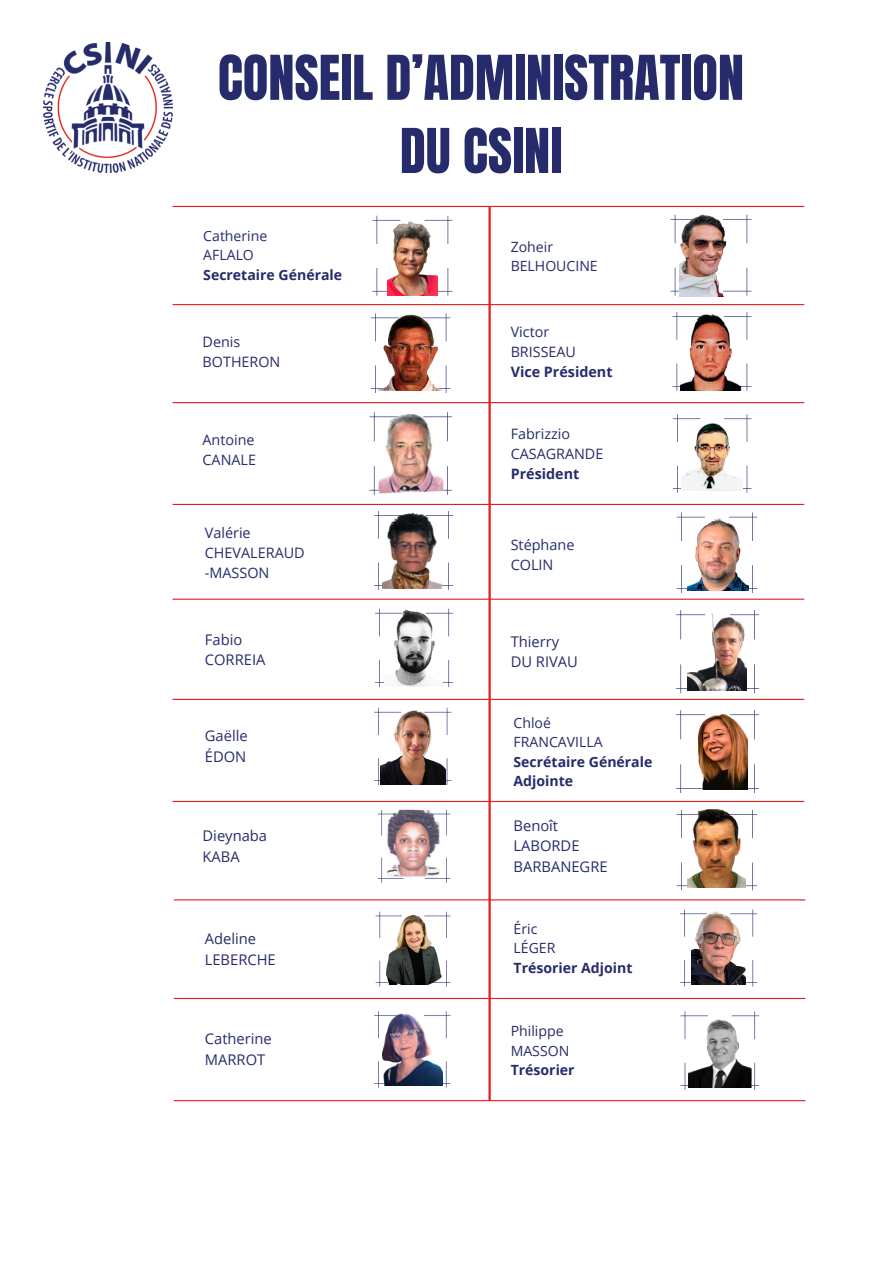
<style>
.page{position:relative;width:894px;height:1264px;background:#fff}
.page>*{position:absolute;margin:0;border:0;box-sizing:border-box;transform-origin:0 0}
.t1{font:52.5px/73.2px "Anton";color:#262c6b;text-align:center}
.t2{font:14.7px/20.4px "Open Sans";color:#262c6b}
.t3{font:14.4px/20px "Open Sans";color:#262c6b}
.t4{font:700 14.4px "Open Sans";color:#262c6b}
.t5{font:14.25px "Open Sans";color:#262c6b}
.t6{font:700 14.25px "Open Sans";color:#262c6b}
.t7{font:14.1px/19.5px "Open Sans";color:#262c6b}
.t8{font:700 14.1px "Open Sans";color:#262c6b}
</style>
<div class="page">
<img style="left:44px;top:42px;width:128px;height:131px">
<hr style="left:172px;top:402px;width:632px;height:1px;background:#e31d1b">
<hr style="left:172px;top:504px;width:632px;height:1px;background:#e31d1b">
<hr style="left:172px;top:304px;width:632px;height:1px;background:#e31d1b">
<svg style="left:371px;top:313px;width:79px;height:80px"></svg>
<img style="left:379px;top:313px;width:63px;height:78px">
<svg style="left:670px;top:215px;width:81px;height:80px"></svg>
<img style="left:679px;top:215px;width:64px;height:81px">
<svg style="left:369px;top:412px;width:82px;height:82px"></svg>
<img style="left:378px;top:414px;width:65px;height:79px">
<svg style="left:374px;top:511px;width:79px;height:79px"></svg>
<img style="left:382px;top:511px;width:59px;height:77px">
<hr style="left:172px;top:598px;width:632px;height:1px;background:#e31d1b">
<hr style="left:172px;top:801px;width:632px;height:1px;background:#e31d1b">
<hr style="left:174px;top:899px;width:631px;height:1px;background:#e31d1b">
<hr style="left:174px;top:997px;width:631px;height:2px;background:#e31d1b">
<svg style="left:676px;top:512px;width:81px;height:81px"></svg>
<img style="left:687px;top:516px;width:61px;height:74px">
<svg style="left:375px;top:608px;width:78px;height:79px"></svg>
<img style="left:384px;top:608px;width:59px;height:78px">
<svg style="left:676px;top:610px;width:83px;height:83px"></svg>
<img style="left:687px;top:613px;width:59px;height:77px">
<svg style="left:374px;top:707px;width:77px;height:78px"></svg>
<img style="left:380px;top:707px;width:65px;height:77px">
<svg style="left:377px;top:810px;width:73px;height:72px"></svg>
<img style="left:385px;top:810px;width:57px;height:69px">
<svg style="left:676px;top:810px;width:80px;height:80px"></svg>
<img style="left:687px;top:810px;width:58px;height:78px">
<svg style="left:375px;top:911px;width:75px;height:75px"></svg>
<img style="left:383px;top:911px;width:60px;height:73px">
<svg style="left:374px;top:1011px;width:76px;height:76px"></svg>
<img style="left:382px;top:1011px;width:60px;height:74px">
<hr style="left:488px;top:206px;width:2px;height:894px;background:#e31d1b">
<svg style="left:372px;top:216px;width:80px;height:80px"></svg>
<img style="left:387px;top:216px;width:51px;height:79px">
<hr style="left:172px;top:206px;width:632px;height:1px;background:#e31d1b">
<svg style="left:672px;top:312px;width:79px;height:79px"></svg>
<img style="left:679px;top:312px;width:63px;height:79px">
<svg style="left:673px;top:414px;width:77px;height:78px"></svg>
<img style="left:681px;top:416px;width:61px;height:75px">
<hr style="left:172px;top:698px;width:632px;height:2px;background:#e31d1b">
<svg style="left:676px;top:710px;width:82px;height:82px"></svg>
<img style="left:681px;top:713px;width:66px;height:76px">
<svg style="left:680px;top:909px;width:76px;height:77px"></svg>
<img style="left:691px;top:909px;width:54px;height:75px">
<hr style="left:174px;top:1100px;width:631px;height:1px;background:#e31d1b">
<svg style="left:680px;top:1011px;width:78px;height:78px"></svg>
<img style="left:687px;top:1011px;width:64px;height:76px">
<p class="t1" style="left:218px;top:42px;width:527px">CONSEIL D’ADMINISTRATION<br>DU CSINI</p>
<p class="t7" style="left:203px;top:226px;width:66px">Catherine</p>
<p class="t7" style="left:203px;top:245px;width:52px">AFLALO</p>
<p class="t8" style="left:203px;top:264px;width:140px">Secretaire Générale</p>
<h1 class="t5" style="left:202px;top:332px;width:39px">Denis</h1>
<p class="t5" style="left:202px;top:352px;width:79px">BOTHERON</p>
<p class="t3" style="left:202px;top:430px;width:54px">Antoine</p>
<p class="t3" style="left:202px;top:449px;width:55px">CANALE</p>
<p class="t3" style="left:205px;top:522px;width:47px">Valérie</p>
<p class="t3" style="left:205px;top:542px;width:101px">CHEVALERAUD -MASSON</p>
<p class="t2" style="left:205px;top:629px;width:39px">Fabio</p>
<p class="t2" style="left:205px;top:649px;width:62px">CORREIA</p>
<p class="t2" style="left:205px;top:725px;width:44px">Gaëlle</p>
<p class="t2" style="left:205px;top:745px;width:43px">ÉDON</p>
<p class="t2" style="left:202px;top:825px;width:66px">Dieynaba</p>
<p class="t2" style="left:202px;top:845px;width:39px">KABA</p>
<p class="t2" style="left:205px;top:928px;width:53px">Adeline</p>
<p class="t2" style="left:205px;top:948px;width:72px">LEBERCHE</p>
<p class="t2" style="left:205px;top:1028px;width:68px">Catherine</p>
<p class="t2" style="left:205px;top:1048px;width:62px">MARROT</p>
<p class="t7" style="left:510px;top:236px;width:89px">Zoheir<br>BELHOUCINE</p>
<p class="t5" style="left:510px;top:322px;width:40px">Victor</p>
<p class="t5" style="left:510px;top:341px;width:67px">BRISSEAU</p>
<p class="t6" style="left:510px;top:361px;width:103px">Vice Président</p>
<p class="t3" style="left:510px;top:424px;width:61px">Fabrizzio</p>
<p class="t3" style="left:510px;top:443px;width:94px">CASAGRANDE</p>
<p class="t4" style="left:510px;top:463px;width:70px">Président</p>
<p class="t3" style="left:510px;top:534px;width:65px">Stéphane</p>
<p class="t3" style="left:510px;top:554px;width:44px">COLIN</p>
<p class="t2" style="left:510px;top:630px;width:50px">Thierry</p>
<p class="t2" style="left:510px;top:651px;width:69px">DU RIVAU</p>
<p class="t7" style="left:513px;top:712px;width:39px">Chloé</p>
<p class="t7" style="left:513px;top:732px;width:91px">FRANCAVILLA</p>
<p class="t8" style="left:513px;top:751px;width:140px">Secrétaire Générale</p>
<p class="t8" style="left:513px;top:771px;width:61px">Adjointe</p>
<p class="t2" style="left:513px;top:815px;width:46px">Benoît</p>
<p class="t2" style="left:513px;top:835px;width:96px">LABORDE<br>BARBANEGRE</p>
<p class="t7" style="left:513px;top:918px;width:25px">Éric</p>
<p class="t7" style="left:513px;top:938px;width:43px">LÉGER</p>
<p class="t8" style="left:513px;top:957px;width:120px">Trésorier Adjoint</p>
<p class="t7" style="left:510px;top:1021px;width:54px">Philippe</p>
<p class="t7" style="left:510px;top:1040px;width:60px">MASSON</p>
<p class="t8" style="left:510px;top:1059px;width:65px">Trésorier</p>
</div>
